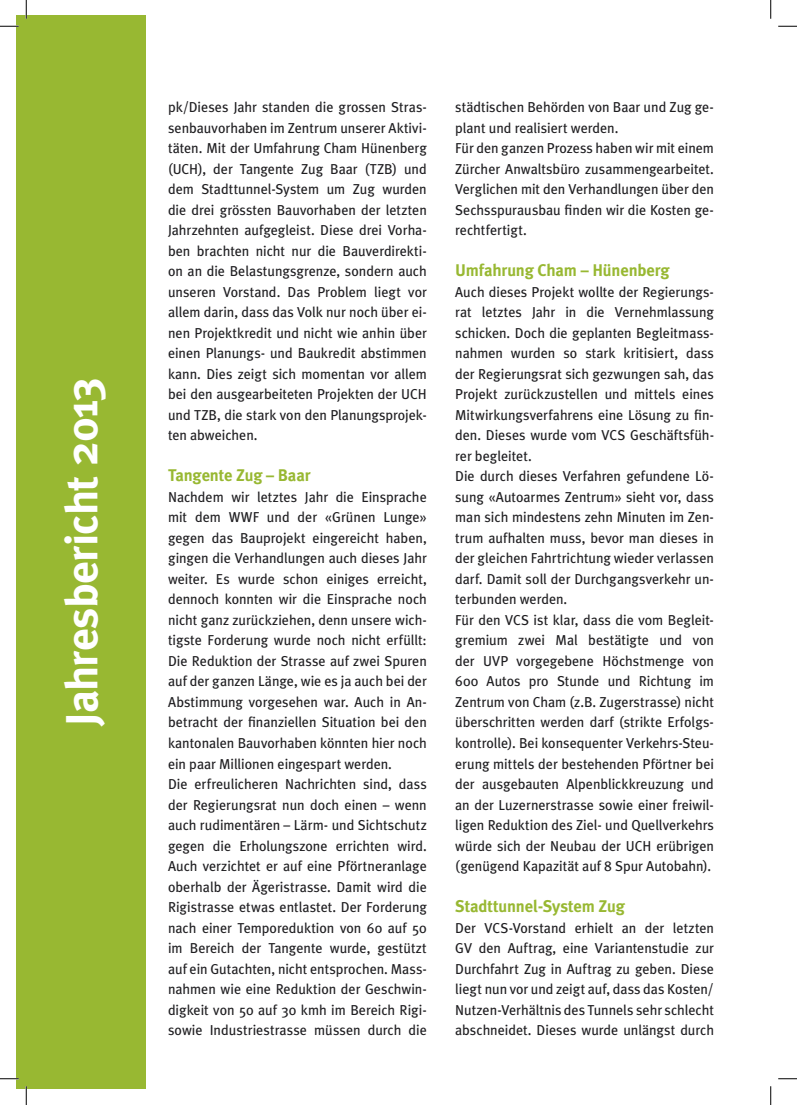
<style>
.page{position:relative;width:797px;height:1105px;background:#fff}
.page>*{position:absolute;margin:0;border:0;box-sizing:border-box;transform-origin:0 0}
.t1{font:700 45px "Meta Plus";letter-spacing:-.015em;color:#fff}
.t2{font:700 16.88px "Meta Plus";letter-spacing:-.01em;color:#98b832}
.t3{font:14.38px/20.5px "Meta Plus";letter-spacing:-.005em;color:#1f1e21}
</style>
<div class="page">
<div style="left:16px;top:16px;width:130px;height:1073px;background:#98b832"></div>
<svg style="left:0;top:25px;width:19px;height:2px"></svg>
<svg style="left:778px;top:25px;width:19px;height:2px"></svg>
<svg style="left:0;top:1078px;width:19px;height:1px"></svg>
<svg style="left:778px;top:1078px;width:19px;height:1px"></svg>
<svg style="left:25px;top:0;width:2px;height:19px"></svg>
<svg style="left:25px;top:1086px;width:2px;height:19px"></svg>
<svg style="left:770px;top:0;width:1px;height:19px"></svg>
<svg style="left:770px;top:1086px;width:1px;height:19px"></svg>
<h1 class="t1" style="left:56px;top:726px;width:351px;rotate:-90deg">Jahresbericht 2013</h1>
<p class="t3" style="left:168px;top:97px;width:260px;text-align:justify">pk/Dieses Jahr standen die grossen Stras&shy;senbauvorhaben im Zentrum unserer Aktivi&shy;täten. Mit der Umfahrung Cham Hünenberg (UCH), der Tangente Zug Baar (TZB) und dem Stadttunnel-System um Zug wurden die drei grössten Bauvorhaben der letzten Jahrzehnten aufgegleist. Diese drei Vorha&shy;ben brachten nicht nur die Bauverdirekti&shy;on an die Belastungsgrenze, sondern auch unseren Vorstand. Das Problem liegt vor allem darin, dass das Volk nur noch über ei&shy;nen Projektkredit und nicht wie anhin über einen Planungs- und Baukredit abstimmen kann. Dies zeigt sich momentan vor allem bei den ausgearbeiteten Projekten der UCH und TZB, die stark von den Planungsprojek&shy;ten abweichen.</p>
<p class="t2" style="left:168px;top:466px;width:144px">Tangente Zug – Baar</p>
<p class="t3" style="left:168px;top:486px;width:260px">Nachdem wir letztes Jahr die Einsprache mit dem WWF und der «Grünen Lunge» gegen das Bauprojekt eingereicht haben, gingen die Verhandlungen auch dieses Jahr weiter. Es wurde schon einiges erreicht, dennoch konnten wir die Einsprache noch nicht ganz zurückziehen, denn unsere wich&shy;tigste Forderung wurde noch nicht erfüllt:<br>Die Reduktion der Strasse auf zwei Spuren auf der ganzen Länge, wie es ja auch bei der Abstimmung vorgesehen war. Auch in An&shy;betracht der finanziellen Situation bei den kantonalen Bauvorhaben könnten hier noch ein paar Millionen eingespart werden.<br>Die erfreulicheren Nachrichten sind, dass der Regierungsrat nun doch einen – wenn auch rudimentären – Lärm- und Sichtschutz gegen die Erholungszone errichten wird.<br>Auch verzichtet er auf eine Pförtneranlage oberhalb der Ägeristrasse. Damit wird die Rigistrasse etwas entlastet. Der Forderung nach einer Temporeduktion von 60 auf 50 im Bereich der Tangente wurde, gestützt auf ein Gutachten, nicht entsprochen. Mass&shy;nahmen wie eine Reduktion der Geschwin&shy;digkeit von 50 auf 30 kmh im Bereich Rigi&shy;sowie Industriestrasse müssen durch die</p>
<p class="t3" style="left:455px;top:97px;width:260px">städtischen Behörden von Baar und Zug ge&shy;plant und realisiert werden.<br>Für den ganzen Prozess haben wir mit einem Zürcher Anwaltsbüro zusammengearbeitet.<br>Verglichen mit den Verhandlungen über den Sechsspurausbau finden wir die Kosten ge&shy;rechtfertigt.</p>
<p class="t2" style="left:455px;top:261px;width:216px">Umfahrung Cham – Hünenberg</p>
<p class="t3" style="left:455px;top:281px;width:260px">Auch dieses Projekt wollte der Regierungs&shy;rat letztes Jahr in die Vernehmlassung schicken. Doch die geplanten Begleitmass&shy;nahmen wurden so stark kritisiert, dass der Regierungsrat sich gezwungen sah, das Projekt zurückzustellen und mittels eines Mitwirkungsverfahrens eine Lösung zu fin&shy;den. Dieses wurde vom VCS Geschäftsfüh&shy;rer begleitet.<br>Die durch dieses Verfahren gefundene Lö&shy;sung «Autoarmes Zentrum» sieht vor, dass man sich mindestens zehn Minuten im Zen&shy;trum aufhalten muss, bevor man dieses in der gleichen Fahrtrichtung wieder verlassen darf. Damit soll der Durchgangsverkehr un&shy;terbunden werden.<br>Für den VCS ist klar, dass die vom Begleit&shy;gremium zwei Mal bestätigte und von der UVP vorgegebene Höchstmenge von 600 Autos pro Stunde und Richtung im Zentrum von Cham (z.B. Zugerstrasse) nicht überschritten werden darf (strikte Erfolgs&shy;kontrolle). Bei konsequenter Verkehrs-Steu&shy;erung mittels der bestehenden Pförtner bei der ausgebauten Alpenblickkreuzung und an der Luzernerstrasse sowie einer freiwil&shy;ligen Reduktion des Ziel- und Quellverkehrs würde sich der Neubau der UCH erübrigen (genügend Kapazität auf 8 Spur Autobahn).</p>
<p class="t2" style="left:455px;top:896px;width:171px">Stadttunnel-System Zug</p>
<p class="t3" style="left:455px;top:917px;width:260px;text-align:justify">Der VCS-Vorstand erhielt an der letzten GV den Auftrag, eine Variantenstudie zur Durchfahrt Zug in Auftrag zu geben. Diese liegt nun vor und zeigt auf, dass das Kosten/ Nutzen-Verhältnis des Tunnels sehr schlecht abschneidet. Dieses wurde unlängst durch</p>
</div>
